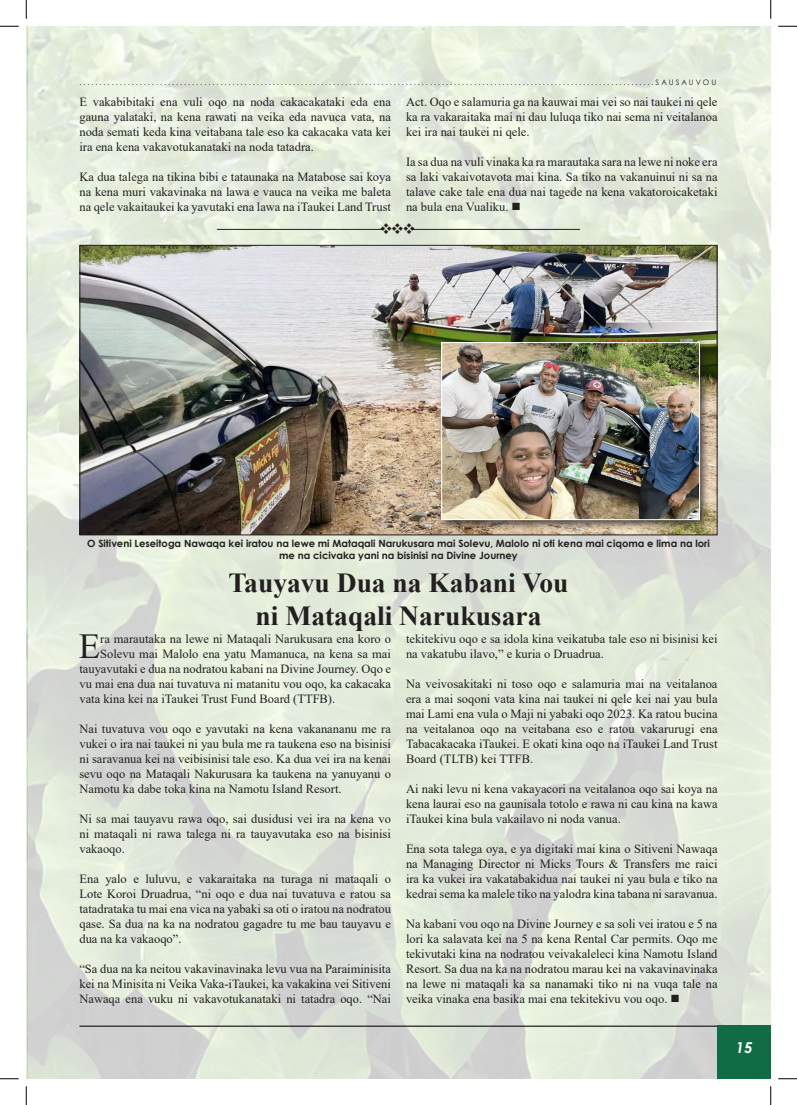
<style>
.page{position:relative;width:797px;height:1105px;background:#fff}
.page>*{position:absolute;margin:0;border:0;box-sizing:border-box;transform-origin:0 0}
.t1{font:35.12px "Times New Roman";color:#231f20}
.t2{font:700 27.5px "Times New Roman";color:#231f20}
.t3{font:15px "Wingdings";color:#231f20}
.t4{font:italic 700 15px "Century Gothic";color:#fff}
.t5{font:12.5px/15px "Times New Roman";color:#231f20;text-align:justify}
.t6{font:700 10px/12px "Century Gothic";color:#231f20;text-align:center}
.t7{font:7.5px "Century Gothic";letter-spacing:.26em;color:#231f20}
</style>
<div class="page">
<img style="left:26px;top:26px;width:744px;height:1053px">
<div style="left:717px;top:1025px;width:53px;height:54px;background:#0f6c43"></div>
<hr style="left:79px;top:1025px;width:638px;height:2px;background:#231f20">
<hr style="left:217px;top:229px;width:167px;height:1px;background:#231f20">
<hr style="left:413px;top:229px;width:167px;height:1px;background:#231f20">
<img style="left:81px;top:247px;width:634px;height:286px">
<div style="left:438px;top:339px;width:272px;height:191px;background:#231f20;opacity:.75"></div>
<img style="left:443px;top:344px;width:255px;height:174px">
<div style="left:441px;top:342px;width:259px;height:178px;border:1px solid #fff"></div>
<svg style="left:0;top:25px;width:19px;height:2px"></svg>
<svg style="left:778px;top:25px;width:19px;height:2px"></svg>
<svg style="left:0;top:1078px;width:19px;height:1px"></svg>
<svg style="left:778px;top:1078px;width:19px;height:1px"></svg>
<svg style="left:25px;top:0;width:2px;height:19px"></svg>
<svg style="left:25px;top:1086px;width:2px;height:19px"></svg>
<svg style="left:770px;top:0;width:1px;height:19px"></svg>
<svg style="left:770px;top:1086px;width:1px;height:19px"></svg>
<p class="t7" style="left:79px;top:77px;width:638px">...............................................................................................................................................SAUSAUVOU</p>
<p class="t5" style="left:79px;top:94px;width:313px">E vakabibitaki ena vuli oqo na noda cakacakataki eda ena gauna yalataki, na kena rawati na veika eda navuca vata, na noda semati keda kina veitabana tale eso ka cakacaka vata kei ira ena kena vakavotukanataki na noda tatadra.</p>
<p class="t5" style="left:79px;top:169px;width:313px">Ka dua talega na tikina bibi e tataunaka na Matabose sai koya na kena muri vakavinaka na lawa e vauca na veika me baleta na qele vakaitaukei ka yavutaki ena lawa na iTaukei Land Trust</p>
<p class="t5" style="left:406px;top:94px;width:313px">Act. Oqo e salamuria ga na kauwai mai vei so nai taukei ni qele ka ra vakaraitaka mai ni dau luluqa tiko nai sema ni veitalanoa kei ira nai taukei ni qele.</p>
<p class="t5" style="left:406px;top:154px;width:313px">Ia sa dua na vuli vinaka ka ra marautaka sara na lewe ni noke era sa laki vakaivotavota mai kina. Sa tiko na vakanuinui ni sa na talave cake tale ena dua nai tagede na kena vakatoroicaketaki na bula ena Vualiku. ■</p>
<p class="t3" style="left:379px;top:221px;width:38px">❖❖❖</p>
<p class="t6" style="left:87px;top:536px;width:624px">O Sitiveni Leseitoga Nawaqa kei iratou na lewe mi Mataqali Narukusara mai Solevu, Malolo ni oti kena mai ciqoma e lima na lori me na cicivaka yani na bisinisi na Divine Journey</p>
<p class="t2" style="left:228px;top:563px;width:341px">Tauyavu Dua na Kabani Vou</p>
<p class="t2" style="left:255px;top:596px;width:287px">ni Mataqali Narukusara</p>
<p class="t1" style="left:79px;top:622px;width:23px">E</p>
<p class="t5" style="left:100px;top:631px;width:292px">ra marautaka na lewe ni Mataqali Narukusara ena koro o</p>
<p class="t5" style="left:100px;top:646px;width:292px">Solevu mai Malolo ena yatu Mamanuca, na kena sa mai</p>
<p class="t5" style="left:79px;top:661px;width:313px">tauyavutaki e dua na nodratou kabani na Divine Journey. Oqo e</p>
<p class="t5" style="left:79px;top:676px;width:313px">vu mai ena dua nai tuvatuva ni matanitu vou oqo, ka cakacaka</p>
<p class="t5" style="left:79px;top:691px;width:257px">vata kina kei na iTaukei Trust Fund Board (TTFB).</p>
<p class="t5" style="left:79px;top:721px;width:313px">Nai tuvatuva vou oqo e yavutaki na kena vakanananu me ra vukei o ira nai taukei ni yau bula me ra taukena eso na bisinisi ni saravanua kei na veibisinisi tale eso. Ka dua vei ira na kenai sevu oqo na Mataqali Nakurusara ka taukena na yanuyanu o Namotu ka dabe toka kina na Namotu Island Resort.</p>
<p class="t5" style="left:79px;top:811px;width:313px">Ni sa mai tauyavu rawa oqo, sai dusidusi vei ira na kena vo ni mataqali ni rawa talega ni ra tauyavutaka eso na bisinisi vakaoqo.</p>
<p class="t5" style="left:79px;top:871px;width:313px">Ena yalo e luluvu, e vakaraitaka na turaga ni mataqali o Lote Koroi Druadrua, “ni oqo e dua nai tuvatuva e ratou sa tatadrataka tu mai ena vica na yabaki sa oti o iratou na nodratou qase. Sa dua na ka na nodratou gagadre tu me bau tauyavu e dua na ka vakaoqo”.</p>
<p class="t5" style="left:79px;top:961px;width:313px">“Sa dua na ka neitou vakavinavinaka levu vua na Paraiminisita kei na Minisita ni Veika Vaka-iTaukei, ka vakakina vei Sitiveni Nawaqa ena vuku ni vakavotukanataki ni tatadra oqo. “Nai</p>
<p class="t5" style="left:406px;top:631px;width:313px">tekitekivu oqo e sa idola kina veikatuba tale eso ni bisinisi kei na vakatubu ilavo,” e kuria o Druadrua.</p>
<p class="t5" style="left:406px;top:676px;width:313px">Na veivosakitaki ni toso oqo e salamuria mai na veitalanoa era a mai soqoni vata kina nai taukei ni qele kei nai yau bula mai Lami ena vula o Maji ni yabaki oqo 2023. Ka ratou bucina na veitalanoa oqo na veitabana eso e ratou vakarurugi ena Tabacakacaka iTaukei. E okati kina oqo na iTaukei Land Trust Board (TLTB) kei TTFB.</p>
<p class="t5" style="left:406px;top:781px;width:313px">Ai naki levu ni kena vakayacori na veitalanoa oqo sai koya na kena laurai eso na gaunisala totolo e rawa ni cau kina na kawa iTaukei kina bula vakailavo ni noda vanua.</p>
<p class="t5" style="left:406px;top:841px;width:313px">Ena sota talega oya, e ya digitaki mai kina o Sitiveni Nawaqa na Managing Director ni Micks Tours &amp; Transfers me raici ira ka vukei ira vakatabakidua nai taukei ni yau bula e tiko na kedrai sema ka malele tiko na yalodra kina tabana ni saravanua.</p>
<p class="t5" style="left:406px;top:916px;width:313px">Na kabani vou oqo na Divine Journey e sa soli vei iratou e 5 na lori ka salavata kei na 5 na kena Rental Car permits. Oqo me tekivutaki kina na nodratou veivakaleleci kina Namotu Island Resort. Sa dua na ka na nodratou marau kei na vakavinavinaka na lewe ni mataqali ka sa nanamaki tiko ni na vuqa tale na veika vinaka ena basika mai ena tekitekivu vou oqo. ■</p>
<p class="t4" style="left:735px;top:1036px;width:18px">15</p>
</div>
